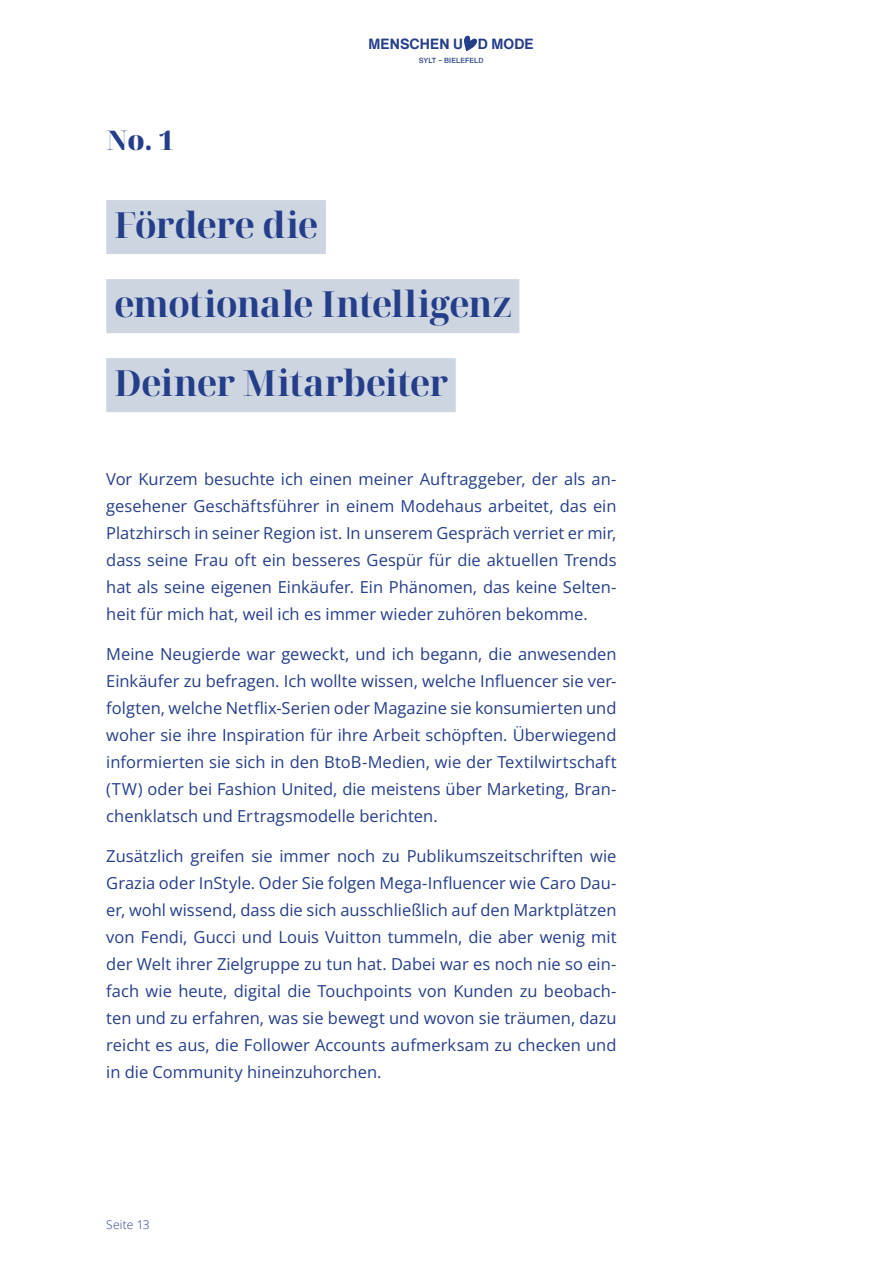
<style>
.page{position:relative;width:893px;height:1263px;background:#fff}
.page>*{position:absolute;margin:0;border:0;box-sizing:border-box;transform-origin:0 0}
.t1{font:700 36px/79.1px "Noto Serif Display";letter-spacing:-.03em;color:#253e8a}
.t2{font:900 27px "Noto Serif Display";color:#253e8a}
.t3{font:16.5px/27px "Open Sans";color:#253e8a;text-align:justify}
.t4{font:700 14.4px "Helvetica Now Text";letter-spacing:.01em;color:#253e8a}
.t5{font:300 12px "Open Sans";letter-spacing:.01em;color:#253e8a}
.t6{font:500 7.2px "Helvetica Now Text";letter-spacing:.01em;color:#253e8a}
</style>
<div class="page">
<svg style="left:464px;top:36px;width:13px;height:15px"></svg>
<div style="left:106px;top:200px;width:220px;height:54px;background:#cdd5e0"></div>
<div style="left:106px;top:279px;width:413px;height:54px;background:#cdd5e0"></div>
<div style="left:106px;top:358px;width:350px;height:54px;background:#cdd5e0"></div>
<h2 class="t2" style="left:106px;top:121px;width:69px">No. 1</h2>
<p class="t4" style="left:368px;top:33px;width:167px">MENSCHEN U D MODE</p>
<p class="t6" style="left:419px;top:55px;width:66px">SYLT – BIELEFELD</p>
<h1 class="t1" style="left:114px;top:186px;width:399px">Fördere die emotionale Intelligenz<br>Deiner Mitarbeiter</h1>
<p class="t3" style="left:106px;top:465px;width:512px">Vor Kurzem besuchte ich einen meiner Auftraggeber, der als an&shy;gesehener Geschäftsführer in einem Modehaus arbeitet, das ein Platzhirsch in seiner Region ist. In unserem Gespräch verriet er mir, dass seine Frau oft ein besseres Gespür für die aktuellen Trends hat als seine eigenen Einkäufer. Ein Phänomen, das keine Selten&shy;heit für mich hat, weil ich es immer wieder zuhören bekomme.</p>
<p class="t3" style="left:106px;top:640px;width:512px">Meine Neugierde war geweckt, und ich begann, die anwesenden Einkäufer zu befragen. Ich wollte wissen, welche Influencer sie ver&shy;folgten, welche Netflix-Serien oder Magazine sie konsumierten und woher sie ihre Inspiration für ihre Arbeit schöpften. Überwiegend informierten sie sich in den BtoB-Medien, wie der Textilwirtschaft (TW) oder bei Fashion United, die meistens über Marketing, Bran&shy;chenklatsch und Ertragsmodelle berichten.</p>
<p class="t3" style="left:106px;top:842px;width:512px">Zusätzlich greifen sie immer noch zu Publikumszeitschriften wie Grazia oder InStyle. Oder Sie folgen Mega-Influencer wie Caro Dau&shy;er, wohl wissend, dass die sich ausschließlich auf den Marktplätzen von Fendi, Gucci und Louis Vuitton tummeln, die aber wenig mit der Welt ihrer Zielgruppe zu tun hat. Dabei war es noch nie so ein&shy;fach wie heute, digital die Touchpoints von Kunden zu beobach&shy;ten und zu erfahren, was sie bewegt und wovon sie träumen, dazu reicht es aus, die Follower Accounts aufmerksam zu checken und in die Community hineinzuhorchen.</p>
<p class="t5" style="left:106px;top:1216px;width:45px">Seite 13</p>
</div>
